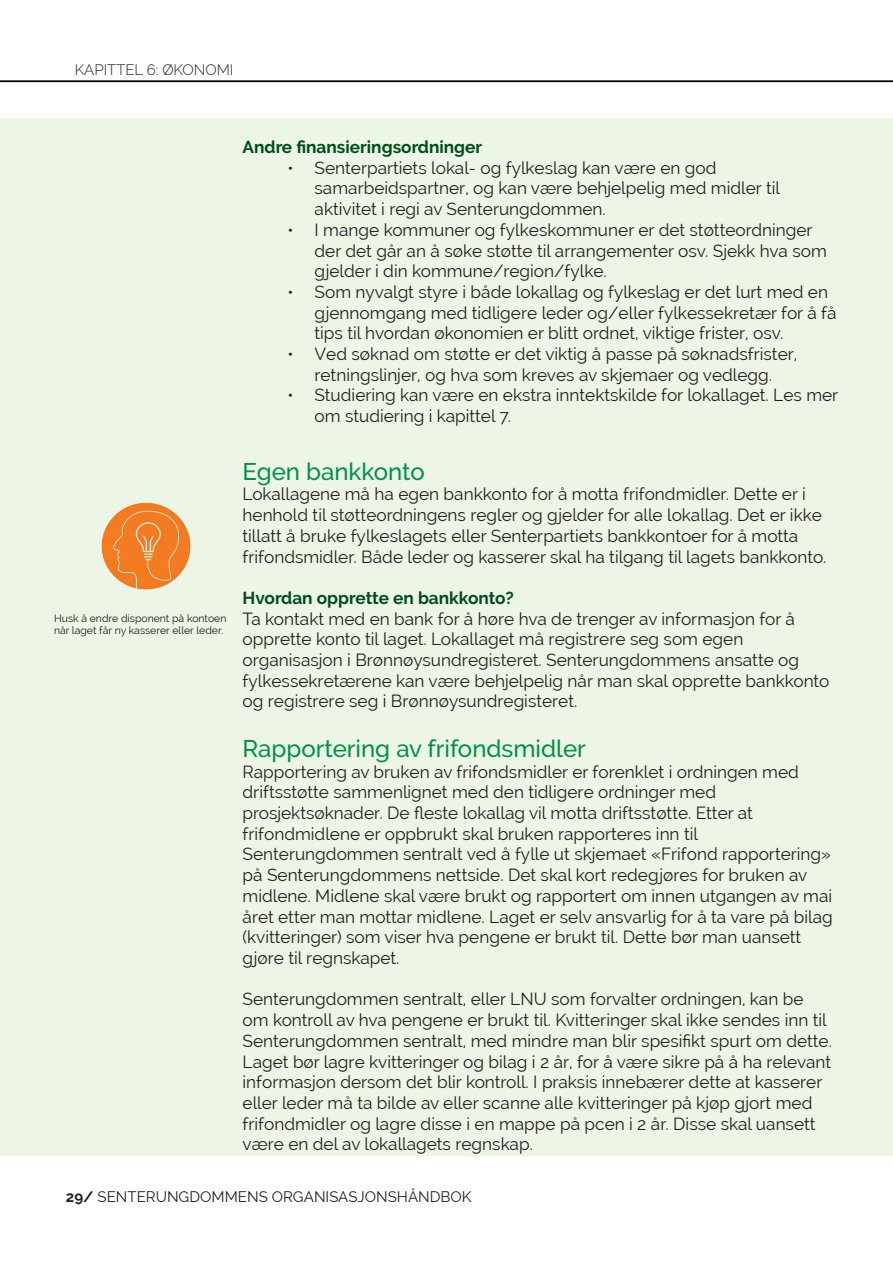
<style>
.page{position:relative;width:893px;height:1263px;background:#fff}
.page>*{position:absolute;margin:0;border:0;box-sizing:border-box;transform-origin:0 0}
.t1{font:500 24px "Raleway";color:#009246}
.t2{font:17.25px/20.7px "Raleway";color:#231f20}
.t3{font:700 17.25px "Raleway";color:#004c1b}
.t4{font:15px "Raleway";color:#231f20}
.t5{font:300 15px "Raleway";color:#231f20}
.t6{font:10.5px/12.6px "Raleway";color:#231f20}
.s1{font-weight:700}
</style>
<div class="page">
<div style="left:0;top:80px;width:893px;height:1076px;background:#ecf5e6"></div>
<img style="left:91px;top:486px;width:110px;height:119px">
<p class="t5" style="left:75px;top:61px;width:160px">KAPITTEL 6: ØKONOMI</p>
<p class="t6" style="left:54px;top:612px;width:174px">Husk å endre disponent på kontoen når laget får ny kasserer eller leder.</p>
<p class="t3" style="left:243px;top:137px;width:241px">Andre finansieringsordninger</p>
<p class="t2" style="left:315px;top:157px;width:467px;text-indent:-27px">• Senterpartiets lokal- og fylkeslag kan være en god samarbeidspartner, og kan være behjelpelig med midler til aktivitet i regi av Senterungdommen.</p>
<p class="t2" style="left:315px;top:219px;width:514px;text-indent:-27px">• I mange kommuner og fylkeskommuner er det støtteordninger der det går an å søke støtte til arrangementer osv. Sjekk hva som gjelder i din kommune/region/fylke.</p>
<p class="t2" style="left:315px;top:281px;width:524px;text-indent:-27px">• Som nyvalgt styre i både lokallag og fylkeslag er det lurt med en gjennomgang med tidligere leder og/eller fylkessekretær for å få tips til hvordan økonomien er blitt ordnet, viktige frister, osv.</p>
<p class="t2" style="left:288px;top:344px;width:511px;text-align:center">• Ved søknad om støtte er det viktig å passe på søknadsfrister, retningslinjer, og hva som kreves av skjemaer og vedlegg.</p>
<p class="t2" style="left:315px;top:385px;width:525px;text-indent:-27px">• Studiering kan være en ekstra inntektskilde for lokallaget. Les mer om studiering i kapittel 7.</p>
<h1 class="t1" style="left:243px;top:457px;width:184px">Egen bankkonto</h1>
<p class="t2" style="left:243px;top:484px;width:585px">Lokallagene må ha egen bankkonto for å motta frifondmidler. Dette er i henhold til støtteordningens regler og gjelder for alle lokallag. Det er ikke tillatt å bruke fylkeslagets eller Senterpartiets bankkontoer for å motta frifondsmidler. Både leder og kasserer skal ha tilgang til lagets bankkonto.</p>
<p class="t3" style="left:243px;top:588px;width:273px">Hvordan opprette en bankkonto?</p>
<p class="t2" style="left:243px;top:608px;width:588px">Ta kontakt med en bank for å høre hva de trenger av informasjon for å opprette konto til laget. Lokallaget må registrere seg som egen organisasjon i Brønnøysundregisteret. Senterungdommens ansatte og fylkessekretærene kan være behjelpelig når man skal opprette bankkonto og registrere seg i Brønnøysundregisteret.</p>
<h1 class="t1" style="left:243px;top:735px;width:345px">Rapportering av frifondsmidler</h1>
<p class="t2" style="left:243px;top:761px;width:592px">Rapportering av bruken av frifondsmidler er forenklet i ordningen med driftsstøtte sammenlignet med den tidligere ordninger med prosjektsøknader. De fleste lokallag vil motta driftsstøtte. Etter at frifondmidlene er oppbrukt skal bruken rapporteres inn til Senterungdommen sentralt ved å fylle ut skjemaet «Frifond rapportering» på Senterungdommens nettside. Det skal kort redegjøres for bruken av midlene. Midlene skal være brukt og rapportert om innen utgangen av mai året etter man mottar midlene. Laget er selv ansvarlig for å ta vare på bilag (kvitteringer) som viser hva pengene er brukt til. Dette bør man uansett gjøre til regnskapet.</p>
<p class="t2" style="left:243px;top:989px;width:591px">Senterungdommen sentralt, eller LNU som forvalter ordningen, kan be om kontroll av hva pengene er brukt til. Kvitteringer skal ikke sendes inn til Senterungdommen sentralt, med mindre man blir spesifikt spurt om dette.<br>Laget bør lagre kvitteringer og bilag i 2 år, for å være sikre på å ha relevant informasjon dersom det blir kontroll. I praksis innebærer dette at kasserer eller leder må ta bilde av eller scanne alle kvitteringer på kjøp gjort med frifondmidler og lagre disse i en mappe på pcen i 2 år. Disse skal uansett være en del av lokallagets regnskap.</p>
<p class="t4" style="left:66px;top:1187px;width:407px"><span class="s1">29/</span> SENTERUNGDOMMENS ORGANISASJONSHÅNDBOK</p>
</div>
